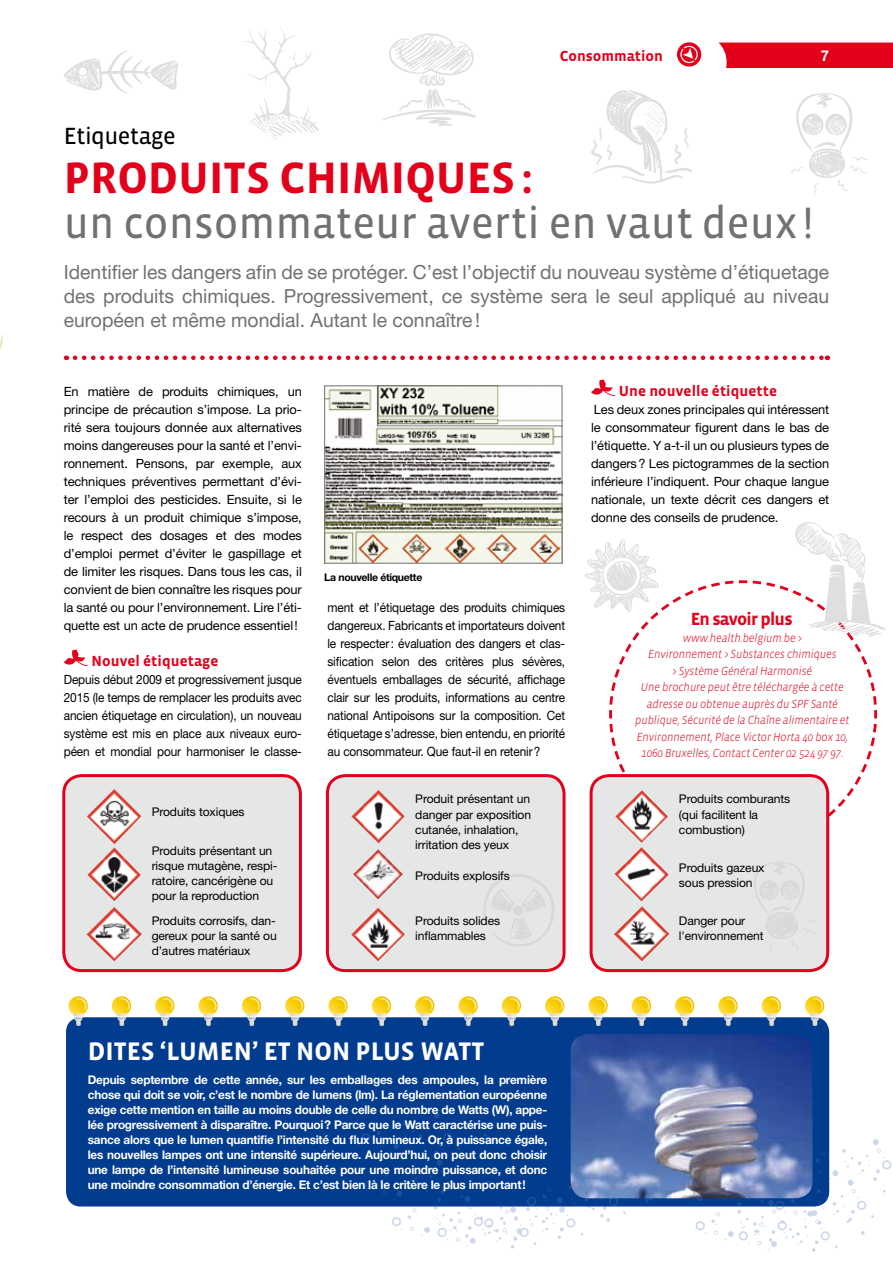
<style>
.page{position:relative;width:893px;height:1263px;background:#fff}
.page>*{position:absolute;margin:0;border:0;box-sizing:border-box;transform-origin:0 0}
.t1{font:45px "Vista Sans Reg";color:#707172}
.t2{font:700 45px "Vista Sans";color:#e2001a}
.t3{font:700 25.95px "Vista Sans";color:#fff}
.t4{font:24px "Vista Sans Reg";letter-spacing:-.025em;color:#000}
.t5{font:19.5px/24px "Helvetica Neue";color:#707172;text-align:justify}
.t6{font:700 18px "Vista Sans";letter-spacing:-.04em;color:#e2001a}
.t7{font:700 15px "Vista Sans";letter-spacing:.005em;color:#e2001a}
.t8{font:700 15px "Helvetica Neue";color:#fff}
.t9{font:12.75px/18px "Helvetica Neue";letter-spacing:-.01em;color:#000;text-align:justify}
.t10{font:12.75px/18px "Helvetica Neue";letter-spacing:-.01em;color:#000;text-align:justify;scale:.93 1}
.t11{font:700 12px/15px "Helvetica Neue";letter-spacing:-.02em;color:#fff;text-align:justify}
.t12{font:12px/15px "Helvetica Neue";letter-spacing:-.01em;color:#000}
.t13{font:italic 300 12px/16.5px "Vista Sans";letter-spacing:-.01em;color:#e2001a;text-align:center;scale:.92 1}
.t14{font:700 10.5px "Helvetica Neue";letter-spacing:-.03em;color:#000}
</style>
<div class="page">
<div style="left:66px;top:1017px;width:763px;height:189px;background:#023c8f;border-radius:15px"></div>
<img style="left:571px;top:1034px;width:241px;height:78px">
<svg style="left:0;top:334px;width:3px;height:16px"></svg>
<div style="left:719px;top:43px;width:174px;height:25px;background:#e2001a"></div>
<svg style="left:677px;top:42px;width:24px;height:25px"></svg>
<svg style="left:679px;top:45px;width:20px;height:19px"></svg>
<svg style="left:75px;top:356px;width:753px;height:4px"></svg>
<svg style="left:64px;top:649px;width:24px;height:17px"></svg>
<svg style="left:591px;top:379px;width:25px;height:17px"></svg>
<svg style="left:361px;top:1112px;width:530px;height:140px"></svg>
<img style="left:326px;top:387px;width:234px;height:175px">
<div style="left:324px;top:385px;width:238px;height:179px;border:1px solid #707172"></div>
<svg style="left:609px;top:580px;width:269px;height:270px"></svg>
<svg style="left:791px;top:93px;width:76px;height:102px"></svg>
<svg style="left:64px;top:51px;width:115px;height:42px"></svg>
<svg style="left:747px;top:522px;width:139px;height:185px"></svg>
<svg style="left:585px;top:539px;width:151px;height:171px"></svg>
<svg style="left:591px;top:90px;width:101px;height:94px"></svg>
<svg style="left:244px;top:27px;width:75px;height:112px"></svg>
<svg style="left:383px;top:33px;width:93px;height:93px"></svg>
<div style="left:64px;top:776px;width:236px;height:195px;background:#e5e6e6;border-radius:18px"></div>
<div style="left:62px;top:774px;width:240px;height:198px;border:3px solid #e2001a;border-radius:18px"></div>
<div style="left:327px;top:776px;width:237px;height:195px;background:#e5e6e6;border-radius:18px"></div>
<div style="left:326px;top:774px;width:240px;height:198px;border:3px solid #e2001a;border-radius:18px"></div>
<div style="left:591px;top:776px;width:237px;height:195px;background:#e5e6e6;border-radius:18px"></div>
<div style="left:590px;top:774px;width:239px;height:198px;border:3px solid #e2001a;border-radius:18px"></div>
<img style="left:87px;top:789px;width:54px;height:55px">
<img style="left:351px;top:790px;width:54px;height:53px">
<img style="left:615px;top:790px;width:53px;height:53px">
<img style="left:87px;top:847px;width:54px;height:54px">
<img style="left:353px;top:849px;width:50px;height:50px">
<img style="left:614px;top:847px;width:55px;height:54px">
<img style="left:86px;top:907px;width:56px;height:54px">
<img style="left:351px;top:907px;width:54px;height:54px">
<img style="left:614px;top:906px;width:55px;height:55px">
<svg style="left:484px;top:874px;width:70px;height:72px"></svg>
<svg style="left:750px;top:862px;width:67px;height:90px"></svg>
<svg style="left:68px;top:996px;width:20px;height:30px"></svg>
<svg style="left:372px;top:996px;width:19px;height:30px"></svg>
<svg style="left:112px;top:996px;width:19px;height:30px"></svg>
<svg style="left:415px;top:996px;width:19px;height:30px"></svg>
<svg style="left:155px;top:996px;width:20px;height:30px"></svg>
<svg style="left:458px;top:996px;width:20px;height:30px"></svg>
<svg style="left:198px;top:996px;width:20px;height:30px"></svg>
<svg style="left:502px;top:996px;width:19px;height:30px"></svg>
<svg style="left:675px;top:996px;width:19px;height:30px"></svg>
<svg style="left:242px;top:996px;width:19px;height:30px"></svg>
<svg style="left:545px;top:996px;width:19px;height:30px"></svg>
<svg style="left:718px;top:996px;width:20px;height:30px"></svg>
<svg style="left:285px;top:996px;width:19px;height:30px"></svg>
<svg style="left:588px;top:996px;width:20px;height:30px"></svg>
<svg style="left:762px;top:996px;width:19px;height:30px"></svg>
<svg style="left:328px;top:996px;width:20px;height:30px"></svg>
<svg style="left:632px;top:996px;width:19px;height:30px"></svg>
<svg style="left:805px;top:996px;width:19px;height:30px"></svg>
<p class="t7" style="left:560px;top:48px;width:105px">Consommation</p>
<p class="t8" style="left:821px;top:47px;width:10px">7</p>
<h3 class="t4" style="left:64px;top:124px;width:114px">Etiquetage</h3>
<h1 class="t2" style="left:64px;top:155px;width:471px">Produ its chimiqu es:</h1>
<h1 class="t1" style="left:64px;top:200px;width:751px">un consommateur averti en vaut deux!</h1>
<h3 class="t5" style="left:64px;top:260px;width:767px">Identifier les dangers afin de se protéger. C’est l’objectif du nouveau système d’étiquetage des produits chimiques. Progressivement, ce système sera le seul appliqué au niveau européen et même mondial. Autant le connaître!</h3>
<p class="t9" style="left:64px;top:382px;width:240px">En matière de produits chimiques, un principe de précaution s’impose. La prio&shy;rité sera toujours donnée aux alternatives moins dangereuses pour la santé et l’envi&shy;ronnement. Pensons, par exemple, aux techniques préventives permettant d’évi&shy;ter l’emploi des pesticides. Ensuite, si le recours à un produit chimique s’impose, le respect des dosages et des modes d’emploi permet d’éviter le gaspillage et de limiter les risques. Dans tous les cas, il convient de bien connaître les risques pour la santé ou pour l’environnement. Lire l’éti&shy;quette est un acte de prudence essentiel!</p>
<p class="t7" style="left:92px;top:653px;width:128px">Nouvel étiquetage</p>
<p class="t10" style="left:64px;top:670px;width:258px">Depuis début 2009 et progressivement jusque 2015 (le temps de remplacer les produits avec ancien étiquetage en circulation), un nouveau système est mis en place aux niveaux euro&shy;péen et mondial pour harmoniser le classe-</p>
<p class="t12" style="left:152px;top:804px;width:94px">Produits toxiques</p>
<p class="t12" style="left:152px;top:843px;width:127px">Produits présentant un risque mutagène, respi&shy;ratoire, cancérigène ou pour la reproduction</p>
<p class="t12" style="left:152px;top:913px;width:127px;text-align:justify">Produits corrosifs, dan&shy;gereux pour la santé ou d’autres matériaux</p>
<p class="t14" style="left:324px;top:571px;width:100px">La nouvelle étiquette</p>
<p class="t10" style="left:327px;top:598px;width:257px">ment et l’étiquetage des produits chimiques dangereux. Fabricants et importateurs doivent le respecter: évaluation des dangers et clas&shy;sification selon des critères plus sévères, éventuels emballages de sécurité, affichage clair sur les produits, informations au centre national Antipoisons sur la composition. Cet étiquetage s’adresse, bien entendu, en priorité au consommateur. Que faut-il en retenir?</p>
<p class="t7" style="left:619px;top:383px;width:160px">Une nouvelle étiquette</p>
<p class="t9" style="left:591px;top:400px;width:240px">Les deux zones principales qui intéressent le consommateur figurent dans le bas de l’étiquette. Y a-t-il un ou plusieurs types de dangers? Les pictogrammes de la section inférieure l’indiquent. Pour chaque langue nationale, un texte décrit ces dangers et donne des conseils de prudence.</p>
<h3 class="t6" style="left:691px;top:610px;width:103px">En savoir plus</h3>
<p class="t13" style="left:635px;top:630px;width:234px">www.health.belgium.be &gt;<br>Environnement &gt; Substances chimiques<br>&gt; Système Général Harmonisé<br>Une brochure peut être téléchargée à cette adresse ou obtenue auprès du SPF Santé publique, Sécurité de la Chaîne alimentaire et Environnement, Place Victor Horta 40 box 10, 1060 Bruxelles, Contact Center 02 524 97 97.</p>
<p class="t12" style="left:415px;top:791px;width:117px">Produit présentant un danger par exposition cutanée, inhalation, irritation des yeux</p>
<p class="t12" style="left:679px;top:791px;width:113px">Produits comburants (qui facilitent la combustion)</p>
<p class="t12" style="left:415px;top:868px;width:96px">Produits explosifs</p>
<p class="t12" style="left:415px;top:913px;width:86px">Produits solides inflammables</p>
<p class="t12" style="left:679px;top:860px;width:87px">Produits gazeux sous pression</p>
<p class="t12" style="left:679px;top:913px;width:86px">Danger pour l'environnement</p>
<h2 class="t3" style="left:88px;top:1038px;width:398px">Dites ‘Lumen’ et non plus Watt</h2>
<p class="t11" style="left:88px;top:1072px;width:461px">Depuis septembre de cette année, sur les emballages des ampoules, la première chose qui doit se voir, c’est le nombre de lumens (lm). La réglementation européenne exige cette mention en taille au moins double de celle du nombre de Watts (W), appe&shy;lée progressivement à disparaître. Pourquoi? Parce que le Watt caractérise une puis&shy;sance alors que le lumen quantifie l’intensité du flux lumineux. Or, à puissance égale, les nouvelles lampes ont une intensité supérieure. Aujourd’hui, on peut donc choisir une lampe de l’intensité lumineuse souhaitée pour une moindre puissance, et donc une moindre consommation d’énergie. Et c’est bien là le critère le plus important!</p>
</div>
